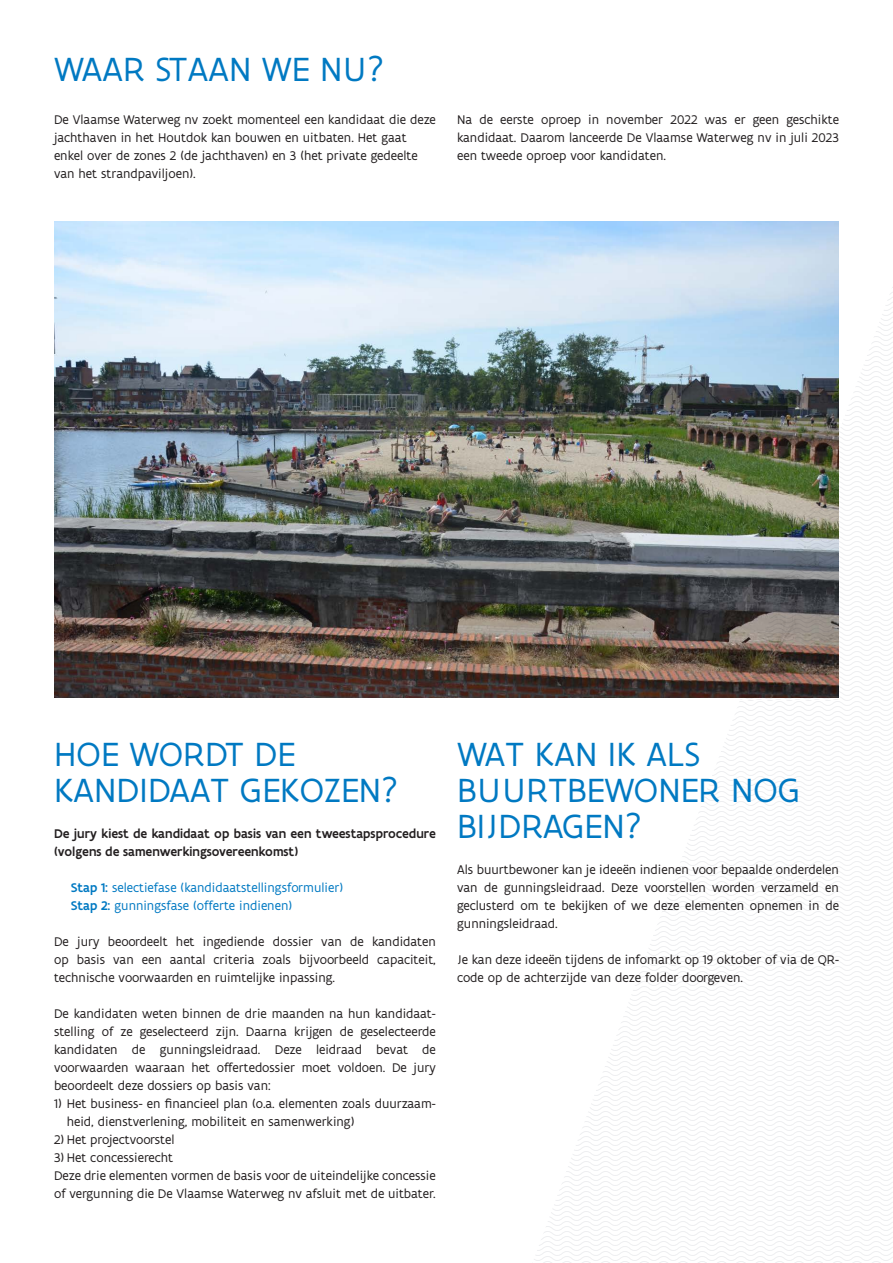
<style>
.page{position:relative;width:893px;height:1263px;background:#fff}
.page>*{position:absolute;margin:0;border:0;box-sizing:border-box;transform-origin:0 0}
.t1{font:36px/36px "Flanders Art Sans";letter-spacing:.005em;color:#0079c2}
.t2{font:13.5px/18px "Flanders Art Sans";color:#231f20;text-align:justify}
.t3{font:500 13.5px/18px "Flanders Art Sans";color:#231f20}
.t4{font:13.5px/18px "Flanders Art Sans";color:#0079c2}
.s1{font-weight:500}
</style>
<div class="page">
<div style="left:532px;top:285px;width:361px;height:978px;background:linear-gradient(to right,#fdfdfd,#fafafb)"></div>
<img style="left:54px;top:221px;width:785px;height:476px">
<h1 class="t1" style="left:54px;top:52px;width:332px">WAAR STAAN WE NU?</h1>
<p class="t2" style="left:54px;top:111px;width:383px;text-align:left">De Vlaamse Waterweg nv zoekt momenteel een kandidaat die deze jachthaven in het Houtdok kan bouwen en uitbaten. Het gaat enkel over de zones 2 (de jachthaven) en 3 (het private gedeelte van het strandpaviljoen).</p>
<p class="t2" style="left:457px;top:111px;width:383px">Na de eerste oproep in november 2022 was er geen geschikte kandidaat. Daarom lanceerde De Vlaamse Waterweg nv in juli 2023 een tweede oproep voor kandidaten.</p>
<h1 class="t1" style="left:54px;top:737px;width:346px">HOE WORDT DE<br>KANDIDAAT GEKOZEN?</h1>
<p class="t3" style="left:54px;top:825px;width:383px">De jury kiest de kandidaat op basis van een tweestapsprocedure (volgens de samenwerkingsovereenkomst)</p>
<p class="t4" style="left:71px;top:879px;width:274px"><span class="s1">Stap 1:</span> selectiefase (kandidaatstellingsformulier)<br><span class="s1">Stap 2:</span> gunningsfase (offerte indienen)</p>
<p class="t2" style="left:54px;top:933px;width:383px">De jury beoordeelt het ingediende dossier van de kandidaten op basis van een aantal criteria zoals bijvoorbeeld capaciteit, technische voorwaarden en ruimtelijke inpassing.</p>
<p class="t2" style="left:54px;top:1005px;width:383px">De kandidaten weten binnen de drie maanden na hun kandidaat&shy;stelling of ze geselecteerd zijn. Daarna krijgen de geselecteerde kandidaten de gunningsleidraad. Deze leidraad bevat de voorwaarden waaraan het offertedossier moet voldoen. De jury beoordeelt deze dossiers op basis van:</p>
<p class="t2" style="left:67px;top:1095px;width:370px;text-indent:-13px">1) Het business- en financieel plan (o.a. elementen zoals duurzaam&shy;heid, dienstverlening, mobiliteit en samenwerking)</p>
<p class="t2" style="left:54px;top:1131px;width:122px">2) Het projectvoorstel</p>
<p class="t2" style="left:54px;top:1149px;width:383px;text-align:left">3) Het concessierecht<br>Deze drie elementen vormen de basis voor de uiteindelijke concessie of vergunning die De Vlaamse Waterweg nv afsluit met de uitbater.</p>
<h1 class="t1" style="left:457px;top:737px;width:344px">WAT KAN IK ALS<br>BUURTBEWONER NOG<br>BIJDRAGEN?</h1>
<p class="t2" style="left:457px;top:861px;width:383px">Als buurtbewoner kan je ideeën indienen voor bepaalde onderdelen van de gunningsleidraad. Deze voorstellen worden verzameld en geclusterd om te bekijken of we deze elementen opnemen in de gunningsleidraad.</p>
<p class="t2" style="left:457px;top:951px;width:383px">Je kan deze ideeën tijdens de infomarkt op 19 oktober of via de QR&shy;code op de achterzijde van deze folder doorgeven.</p>
</div>
